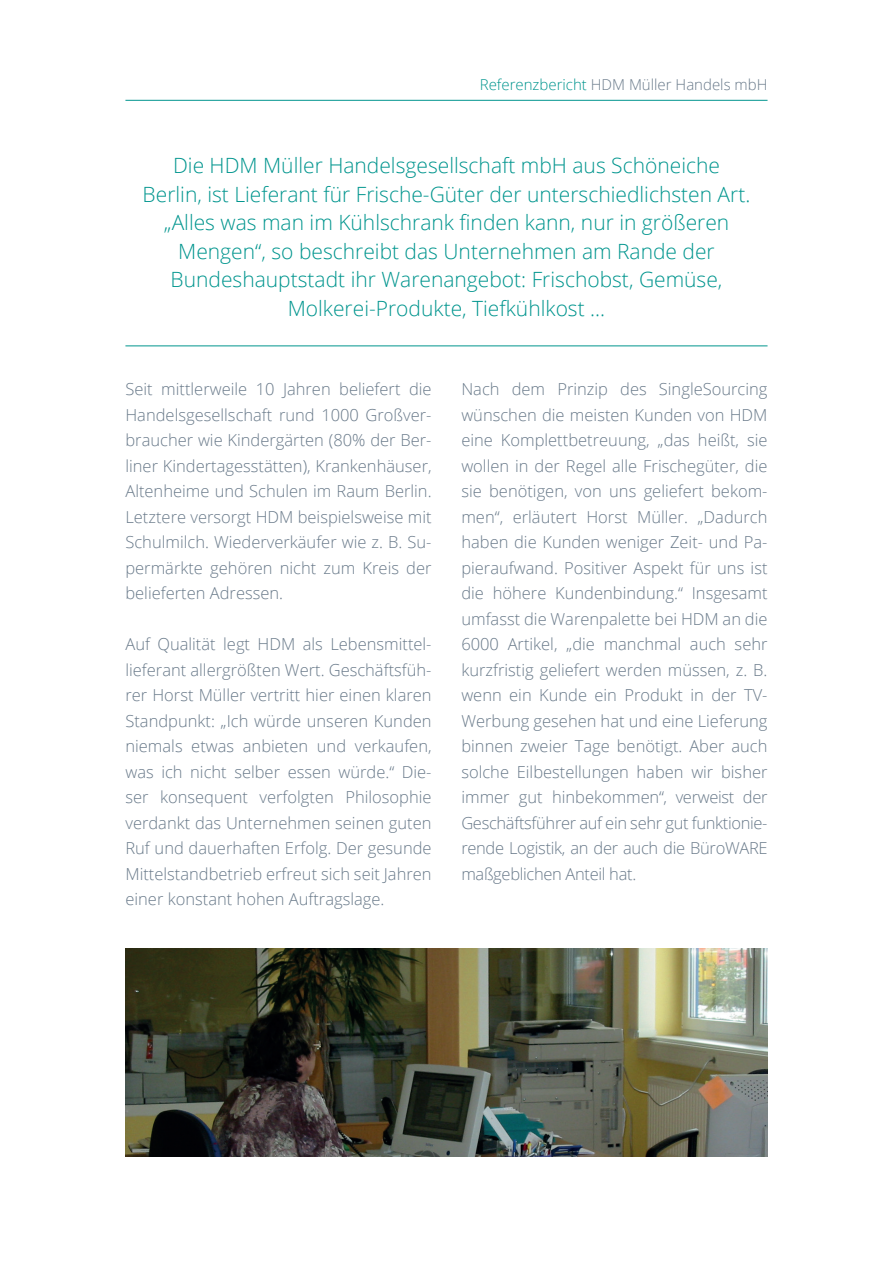
<style>
.page{position:relative;width:893px;height:1263px;background:#fff}
.page>*{position:absolute;margin:0;border:0;box-sizing:border-box;transform-origin:0 0}
.t1{font:300 21px/28.5px "Open Sans";color:#00958e;text-align:center}
.t2{font:300 16.5px/25.5px "Open Sans";color:#697a8a;text-align:justify}
.t3{font:300 15px "Open Sans";color:#697a8a}
.s1{color:#00958e}
</style>
<div class="page">
<img style="left:125px;top:949px;width:642px;height:208px">
<hr style="left:125px;top:345px;width:642px;height:1px;background:#00958e">
<hr style="left:125px;top:100px;width:642px;height:1px;background:#00958e">
<p class="t3" style="left:480px;top:74px;width:289px"><span class="s1">Referenzbericht</span> HDM Müller Handels mbH</p>
<p class="t1" style="left:143px;top:151px;width:609px">Die HDM Müller Handelsgesellschaft mbH aus Schöneiche Berlin, ist Lieferant für Frische-Güter der unterschiedlichsten Art. „Alles was man im Kühlschrank finden kann, nur in größeren Mengen“, so beschreibt das Unternehmen am Rande der Bundeshauptstadt ihr Warenangebot: Frischobst, Gemüse, Molkerei-Produkte, Tiefkühlkost ...</p>
<p class="t2" style="left:125px;top:376px;width:308px">Seit mittlerweile 10 Jahren beliefert die Handelsgesellschaft rund 1000 Großver&shy;braucher wie Kindergärten (80% der Ber&shy;liner Kindertagesstätten), Krankenhäuser, Altenheime und Schulen im Raum Berlin.<br>Letztere versorgt HDM beispielsweise mit Schulmilch. Wiederverkäufer wie z. B. Su&shy;permärkte gehören nicht zum Kreis der belieferten Adressen.</p>
<p class="t2" style="left:125px;top:631px;width:308px">Auf Qualität legt HDM als Lebensmittel&shy;lieferant allergrößten Wert. Geschäftsfüh&shy;rer Horst Müller vertritt hier einen klaren Standpunkt: „Ich würde unseren Kunden niemals etwas anbieten und verkaufen, was ich nicht selber essen würde.“ Die&shy;ser konsequent verfolgten Philosophie verdankt das Unternehmen seinen guten Ruf und dauerhaften Erfolg. Der gesunde Mittelstandbetrieb erfreut sich seit Jahren einer konstant hohen Auftragslage.</p>
<p class="t2" style="left:461px;top:376px;width:308px">Nach dem Prinzip des SingleSourcing wünschen die meisten Kunden von HDM eine Komplettbetreuung, „das heißt, sie wollen in der Regel alle Frischegüter, die sie benötigen, von uns geliefert bekom&shy;men“, erläutert Horst Müller. „Dadurch haben die Kunden weniger Zeit- und Pa&shy;pieraufwand. Positiver Aspekt für uns ist die höhere Kundenbindung.“ Insgesamt umfasst die Warenpalette bei HDM an die 6000 Artikel, „die manchmal auch sehr kurzfristig geliefert werden müssen, z. B. wenn ein Kunde ein Produkt in der TV-Werbung gesehen hat und eine Lieferung binnen zweier Tage benötigt. Aber auch solche Eilbestellungen haben wir bisher immer gut hinbekommen“, verweist der Geschäftsführer auf ein sehr gut funktionie&shy;rende Logistik, an der auch die BüroWARE maßgeblichen Anteil hat.</p>
</div>
